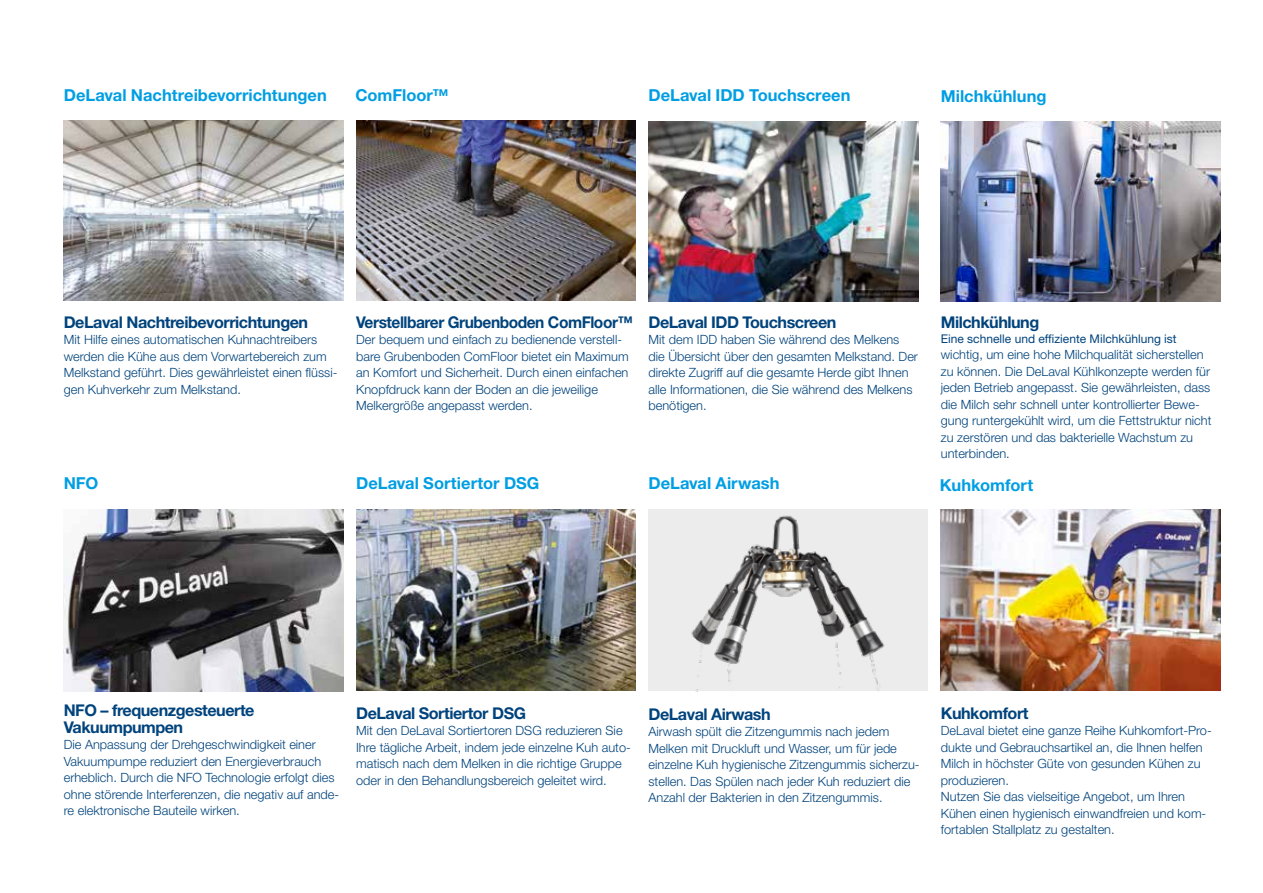
<style>
.page{position:relative;width:1263px;height:893px;background:#fff}
.page>*{position:absolute;margin:0;border:0;box-sizing:border-box;transform-origin:0 0}
.t1{font:700 16.5px "Helvetica Neue LT Std";color:#009ee3}
.t2{font:700 16.2px/17.2px "Helvetica Neue LT Std";letter-spacing:-.03em;color:#00437c}
.t3{font:700 16.2px "Helvetica Neue LT Std";letter-spacing:-.03em;color:#00437c;scale:.96 1}
.t4{font:300 12.75px/16.5px "Helvetica Neue LT Std";color:#00437c}
.t5{font:12px "Helvetica Neue LT Std";color:#00437c}
</style>
<div class="page">
<img style="left:356px;top:509px;width:280px;height:181px">
<img style="left:356px;top:121px;width:280px;height:180px">
<img style="left:648px;top:121px;width:270px;height:180px">
<img style="left:941px;top:121px;width:279px;height:180px">
<img style="left:648px;top:509px;width:280px;height:182px">
<img style="left:941px;top:509px;width:279px;height:182px">
<img style="left:64px;top:121px;width:279px;height:180px">
<img style="left:64px;top:509px;width:279px;height:182px">
<p class="t1" style="left:64px;top:85px;width:264px">DeLaval Nachtreibevorrichtungen</p>
<p class="t1" style="left:355px;top:85px;width:95px">ComFloor™</p>
<p class="t1" style="left:648px;top:85px;width:203px">DeLaval IDD Touchscreen</p>
<p class="t1" style="left:941px;top:86px;width:107px">Milchkühlung</p>
<p class="t2" style="left:64px;top:313px;width:246px">DeLaval Nachtreibevorrichtungen</p>
<p class="t4" style="left:64px;top:331px;width:275px">Mit Hilfe eines automatischen Kuhnachtreibers werden die Kühe aus dem Vorwartebereich zum Melkstand geführt. Dies gewährleistet einen flüssi&shy;gen Kuhverkehr zum Melkstand.</p>
<p class="t3" style="left:356px;top:312px;width:290px">Verstellbarer Grubenboden ComFloor™</p>
<p class="t4" style="left:356px;top:331px;width:274px">Der bequem und einfach zu bedienende verstell&shy;bare Grubenboden ComFloor bietet ein Maximum an Komfort und Sicherheit. Durch einen einfachen Knopfdruck kann der Boden an die jeweilige Melkergröße angepasst werden.</p>
<p class="t2" style="left:648px;top:313px;width:189px">DeLaval IDD Touchscreen</p>
<p class="t4" style="left:648px;top:331px;width:271px">Mit dem IDD haben Sie während des Melkens die Übersicht über den gesamten Melkstand. Der direkte Zugriff auf die gesamte Herde gibt Ihnen alle Informationen, die Sie während des Melkens benötigen.</p>
<p class="t1" style="left:64px;top:473px;width:36px">NFO</p>
<p class="t1" style="left:356px;top:473px;width:185px">DeLaval Sortiertor DSG</p>
<p class="t1" style="left:648px;top:473px;width:133px">DeLaval Airwash</p>
<p class="t2" style="left:941px;top:313px;width:100px">Milchkühlung</p>
<p class="t5" style="left:941px;top:331px;width:237px">Eine schnelle und effiziente Milchkühlung ist</p>
<p class="t4" style="left:941px;top:346px;width:272px">wichtig, um eine hohe Milchqualität sicherstellen zu können. Die DeLaval Kühlkonzepte werden für jeden Betrieb angepasst. Sie gewährleisten, dass die Milch sehr schnell unter kontrollierter Bewe&shy;gung runtergekühlt wird, um die Fettstruktur nicht zu zerstören und das bakterielle Wachstum zu unterbinden.</p>
<p class="t1" style="left:940px;top:475px;width:95px">Kuhkomfort</p>
<p class="t2" style="left:64px;top:701px;width:192px">NFO – frequenzgesteuerte<br>Vakuumpumpen</p>
<p class="t4" style="left:64px;top:736px;width:277px">Die Anpassung der Drehgeschwindigkeit einer Vakuumpumpe reduziert den Energieverbrauch erheblich. Durch die NFO Technologie erfolgt dies ohne störende Interferenzen, die negativ auf ande&shy;re elektronische Bauteile wirken.</p>
<p class="t2" style="left:356px;top:704px;width:171px">DeLaval Sortiertor DSG</p>
<p class="t4" style="left:356px;top:722px;width:276px">Mit den DeLaval Sortiertoren DSG reduzieren Sie Ihre tägliche Arbeit, indem jede einzelne Kuh auto&shy;matisch nach dem Melken in die richtige Gruppe oder in den Behandlungsbereich geleitet wird.</p>
<p class="t2" style="left:648px;top:705px;width:124px">DeLaval Airwash</p>
<p class="t4" style="left:648px;top:723px;width:273px">Airwash spült die Zitzengummis nach jedem Melken mit Druckluft und Wasser, um für jede einzelne Kuh hygienische Zitzengummis sicherzu&shy;stellen. Das Spülen nach jeder Kuh reduziert die Anzahl der Bakterien in den Zitzengummis.</p>
<p class="t2" style="left:941px;top:704px;width:89px">Kuhkomfort</p>
<p class="t4" style="left:941px;top:722px;width:272px">DeLaval bietet eine ganze Reihe Kuhkomfort-Pro&shy;dukte und Gebrauchsartikel an, die Ihnen helfen Milch in höchster Güte von gesunden Kühen zu produzieren.<br>Nutzen Sie das vielseitige Angebot, um Ihren Kühen einen hygienisch einwandfreien und kom&shy;fortablen Stallplatz zu gestalten.</p>
</div>
